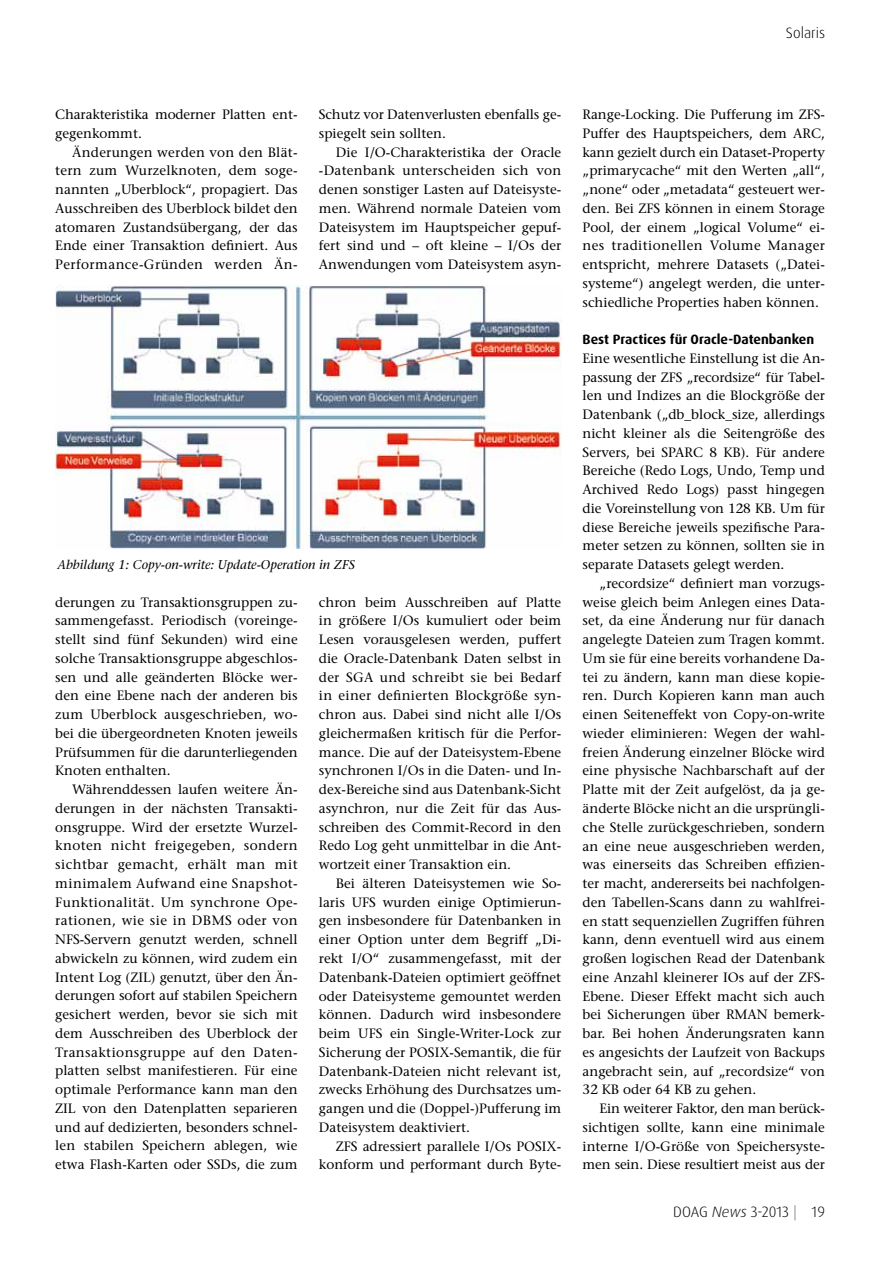
<style>
.page{position:relative;width:893px;height:1263px;background:#fff}
.page>*{position:absolute;margin:0;border:0;box-sizing:border-box;transform-origin:0 0}
.t1{font:300 15px "Dax Pro";color:#000}
.t2{font:500 13.5px/18.8px "Stone Serif Std";color:#000;text-align:justify}
.t3{font:700 13.5px "Dax Pro";color:#000}
.t4{font:italic 500 12.75px "Stone Serif Std";color:#000}
.s1{font-style:italic}
.s2{color:#706f6f}
</style>
<div class="page">
<img style="left:55px;top:286px;width:506px;height:263px">
<p class="t1" style="left:786px;top:23px;width:41px">Solaris</p>
<p class="t2" style="left:55px;top:105px;width:244px">Charakteristika moderner Platten ent&shy;gegenkommt.</p>
<p class="t2" style="left:55px;top:143px;width:244px;text-indent:17px">Änderungen werden von den Blät&shy;tern zum Wurzelknoten, dem soge&shy;nannten „Uberblock“, propagiert. Das Ausschreiben des Uberblock bildet den atomaren Zustandsübergang, der das Ende einer Transaktion definiert. Aus Performance-Gründen werden Än-</p>
<p class="t2" style="left:319px;top:105px;width:244px">Schutz vor Datenverlusten ebenfalls ge&shy;spiegelt sein sollten.</p>
<p class="t2" style="left:319px;top:143px;width:244px;text-indent:17px">Die I/O-Charakteristika der Oracle -Datenbank unterscheiden sich von denen sonstiger Lasten auf Dateisyste&shy;men. Während normale Dateien vom Dateisystem im Hauptspeicher gepuf&shy;fert sind und – oft kleine – I/Os der Anwendungen vom Dateisystem asyn-</p>
<p class="t4" style="left:57px;top:557px;width:299px">Abbildung 1: Copy-on-write: Update-Operation in ZFS</p>
<p class="t2" style="left:55px;top:593px;width:244px">derungen zu Transaktionsgruppen zu&shy;sammengefasst. Periodisch (voreinge&shy;stellt sind fünf Sekunden) wird eine solche Transaktionsgruppe abgeschlos&shy;sen und alle geänderten Blöcke wer&shy;den eine Ebene nach der anderen bis zum Uberblock ausgeschrieben, wo&shy;bei die übergeordneten Knoten jeweils Prüfsummen für die darunterliegenden Knoten enthalten.</p>
<p class="t2" style="left:55px;top:780px;width:244px;text-indent:17px">Währenddessen laufen weitere Än&shy;derungen in der nächsten Transakti&shy;onsgruppe. Wird der ersetzte Wurzel&shy;knoten nicht freigegeben, sondern sichtbar gemacht, erhält man mit minimalem Aufwand eine Snapshot-Funktionalität. Um synchrone Ope&shy;rationen, wie sie in DBMS oder von NFS-Servern genutzt werden, schnell abwickeln zu können, wird zudem ein Intent Log (ZIL) genutzt, über den Än&shy;derungen sofort auf stabilen Speichern gesichert werden, bevor sie sich mit dem Ausschreiben des Uberblock der Transaktionsgruppe auf den Daten&shy;platten selbst manifestieren. Für eine optimale Performance kann man den ZIL von den Datenplatten separieren und auf dedizierten, besonders schnel&shy;len stabilen Speichern ablegen, wie etwa Flash-Karten oder SSDs, die zum</p>
<p class="t2" style="left:319px;top:593px;width:244px">chron beim Ausschreiben auf Platte in größere I/Os kumuliert oder beim Lesen vorausgelesen werden, puffert die Oracle-Datenbank Daten selbst in der SGA und schreibt sie bei Bedarf in einer definierten Blockgröße syn&shy;chron aus. Dabei sind nicht alle I/Os gleichermaßen kritisch für die Perfor&shy;mance. Die auf der Dateisystem-Ebene synchronen I/Os in die Daten- und In&shy;dex-Bereiche sind aus Datenbank-Sicht asynchron, nur die Zeit für das Aus&shy;schreiben des Commit-Record in den Redo Log geht unmittelbar in die Ant&shy;wortzeit einer Transaktion ein.</p>
<p class="t2" style="left:319px;top:874px;width:244px;text-indent:17px">Bei älteren Dateisystemen wie So&shy;laris UFS wurden einige Optimierun&shy;gen insbesondere für Datenbanken in einer Option unter dem Begriff „Di&shy;rekt I/O“ zusammengefasst, mit der Datenbank-Dateien optimiert geöffnet oder Dateisysteme gemountet werden können. Dadurch wird insbesondere beim UFS ein Single-Writer-Lock zur Sicherung der POSIX-Semantik, die für Datenbank-Dateien nicht relevant ist, zwecks Erhöhung des Durchsatzes um&shy;gangen und die (Doppel-)Pufferung im Dateisystem deaktiviert.</p>
<p class="t2" style="left:319px;top:1136px;width:244px;text-align:right">ZFS adressiert parallele I/Os POSIX&shy;konform und performant durch Byte-</p>
<p class="t2" style="left:583px;top:105px;width:244px">Range-Locking. Die Pufferung im ZFS-Puffer des Hauptspeichers, dem ARC, kann gezielt durch ein Dataset-Property „primarycache“ mit den Werten „all“, „none“ oder „metadata“ gesteuert wer&shy;den. Bei ZFS können in einem Storage Pool, der einem „logical Volume“ ei&shy;nes traditionellen Volume Manager entspricht, mehrere Datasets („Datei&shy;systeme“) angelegt werden, die unter&shy;schiedliche Properties haben können.</p>
<p class="t3" style="left:583px;top:331px;width:233px">Best Practices für Oracle-Datenbanken</p>
<p class="t2" style="left:583px;top:349px;width:244px">Eine wesentliche Einstellung ist die An&shy;passung der ZFS „recordsize“ für Tabel&shy;len und Indizes an die Blockgröße der Datenbank („db_block_size, allerdings nicht kleiner als die Seitengröße des Servers, bei SPARC 8 KB). Für andere Bereiche (Redo Logs, Undo, Temp und Archived Redo Logs) passt hingegen die Voreinstellung von 128 KB. Um für diese Bereiche jeweils spezifische Para&shy;meter setzen zu können, sollten sie in separate Datasets gelegt werden.</p>
<p class="t2" style="left:583px;top:574px;width:244px;text-indent:17px">„recordsize“ definiert man vorzugs&shy;weise gleich beim Anlegen eines Data&shy;set, da eine Änderung nur für danach angelegte Dateien zum Tragen kommt.<br>Um sie für eine bereits vorhandene Da&shy;tei zu ändern, kann man diese kopie&shy;ren. Durch Kopieren kann man auch einen Seiteneffekt von Copy-on-write wieder eliminieren: Wegen der wahl&shy;freien Änderung einzelner Blöcke wird eine physische Nachbarschaft auf der Platte mit der Zeit aufgelöst, da ja ge&shy;änderte Blöcke nicht an die ursprüngli&shy;che Stelle zurückgeschrieben, sondern an eine neue ausgeschrieben werden, was einerseits das Schreiben effizien&shy;ter macht, andererseits bei nachfolgen&shy;den Tabellen-Scans dann zu wahlfrei&shy;en statt sequenziellen Zugriffen führen kann, denn eventuell wird aus einem großen logischen Read der Datenbank eine Anzahl kleinerer IOs auf der ZFS-Ebene. Dieser Effekt macht sich auch bei Sicherungen über RMAN bemerk&shy;bar. Bei hohen Änderungsraten kann es angesichts der Laufzeit von Backups angebracht sein, auf „recordsize“ von 32 KB oder 64 KB zu gehen.</p>
<p class="t2" style="left:583px;top:1099px;width:244px;text-indent:17px">Ein weiterer Faktor, den man berück&shy;sichtigen sollte, kann eine minimale interne I/O-Größe von Speichersyste&shy;men sein. Diese resultiert meist aus der</p>
<p class="t1" style="left:673px;top:1202px;width:153px">DOAG <span class="s1">News</span> 3-2013 <span class="s2">|</span> 19</p>
</div>
